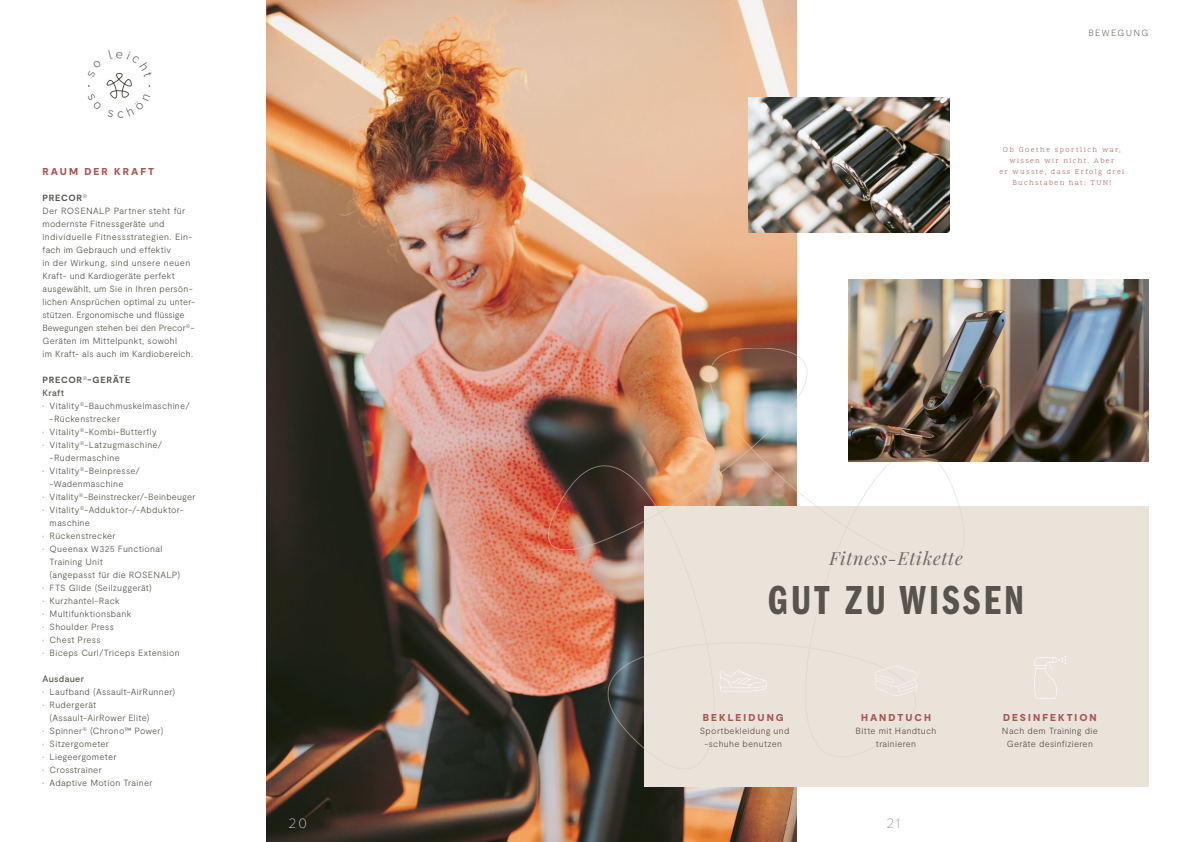
<style>
.page{position:relative;width:1191px;height:842px;background:#fff}
.page>*{position:absolute;margin:0;border:0;box-sizing:border-box;transform-origin:0 0}
.t1{font:42px "ITC Franklin Gothic Std Dm Cp";letter-spacing:.08em;color:#57544b}
.t2{font:italic 18px "Playfair Display";letter-spacing:.04em;color:#6c6a63}
.t3{font:100 14px "Proxima Nova A";color:#fff}
.t4{font:100 14px "Proxima Nova A";color:#81807a}
.t5{font:900 10px "Moderat";letter-spacing:.205em;color:#a65652}
.t6{font:300 9px/13px "Moderat";letter-spacing:.03em;color:#57544b}
.t7{font:700 9px/13px "Moderat";letter-spacing:.075em;color:#57544b}
.t8{font:500 9px "Moderat";letter-spacing:.035em;color:#57544b}
.t9{font:100 9px "Moderat";letter-spacing:.15em;color:#57544b}
.t10{font:7.5px/11px "Scope One";letter-spacing:.18em;color:#a65652;text-align:center}
.s1{font-weight:700}
.s2{font-weight:500}
</style>
<div class="page">
<img style="left:266px;top:0;width:530px;height:842px">
<img style="left:748px;top:97px;width:201px;height:135px">
<div style="left:643px;top:506px;width:505px;height:280px;background:#eae3da"></div>
<img style="left:548px;top:348px;width:416px;height:421px">
<img style="left:849px;top:279px;width:299px;height:182px">
<svg style="left:719px;top:669px;width:48px;height:23px"></svg>
<svg style="left:873px;top:666px;width:45px;height:31px"></svg>
<svg style="left:1034px;top:656px;width:32px;height:43px"></svg>
<svg style="left:88px;top:73px;width:63px;height:26px"></svg>
<p class="t5" style="left:43px;top:166px;width:113px">RAUM DER KRAFT</p>
<p class="t6" style="left:43px;top:192px;width:153px"><span class="s1">PRECOR</span><sup>®<br></sup>Der ROSENALP Partner steht für modernste Fitnessgeräte und individuelle Fitnessstrategien. Ein&shy;fach im Gebrauch und effektiv<br>in der Wirkung, sind unsere neuen<br>Kraft- und Kardiogeräte perfekt ausgewählt, um Sie in Ihren persön&shy;lichen Ansprüchen optimal zu unter&shy;stützen. Ergonomische und flüssige<br>Bewegungen stehen bei den Precor<sup>®</sup>-<br>Geräten im Mittelpunkt, sowohl<br>im Kraft- als auch im Kardiobereich.</p>
<p class="t7" style="left:43px;top:374px;width:89px">PRECOR<sup>®</sup>-GERÄTE<br><span class="s2">Kraft</span></p>
<p class="t6" style="left:50px;top:400px;width:142px;text-indent:-7px">• Vitality<sup>®</sup>-Bauchmuskelmaschine/ -Rückenstrecker</p>
<p class="t6" style="left:43px;top:426px;width:116px">• Vitality<sup>®</sup>-Kombi-Butterfly</p>
<p class="t6" style="left:50px;top:439px;width:114px;text-indent:-7px">• Vitality<sup>®</sup>-Latzugmaschine/ -Rudermaschine</p>
<p class="t6" style="left:50px;top:465px;width:92px;text-indent:-7px">• Vitality<sup>®</sup>-Beinpresse/ -Wadenmaschine</p>
<p class="t6" style="left:43px;top:491px;width:154px">• Vitality<sup>®</sup>-Beinstrecker/-Beinbeuger</p>
<p class="t6" style="left:50px;top:504px;width:135px;text-indent:-7px">• Vitality<sup>®</sup>-Adduktor-/-Abduktor&shy;maschine</p>
<p class="t6" style="left:43px;top:530px;width:75px">• Rückenstrecker</p>
<p class="t6" style="left:50px;top:543px;width:132px;text-indent:-7px">• Queenax W325 Functional<br>Training Unit<br>(angepasst für die ROSENALP)</p>
<p class="t6" style="left:43px;top:582px;width:111px">• FTS Glide (Seilzuggerät)</p>
<p class="t6" style="left:43px;top:595px;width:79px">• Kurzhantel-Rack</p>
<p class="t6" style="left:43px;top:608px;width:90px">• Multifunktionsbank</p>
<p class="t6" style="left:43px;top:621px;width:73px">• Shoulder Press</p>
<p class="t6" style="left:43px;top:634px;width:59px">• Chest Press</p>
<p class="t6" style="left:43px;top:647px;width:139px">• Biceps Curl/Triceps Extension</p>
<p class="t8" style="left:43px;top:674px;width:43px">Ausdauer</p>
<p class="t6" style="left:43px;top:686px;width:134px">• Laufband (Assault-AirRunner)</p>
<p class="t6" style="left:50px;top:699px;width:101px;text-indent:-7px">• Rudergerät (Assault-AirRower Elite)</p>
<p class="t6" style="left:43px;top:725px;width:122px">• Spinner<sup>®</sup> (Chrono™ Power)</p>
<p class="t6" style="left:43px;top:738px;width:68px">• Sitzergometer</p>
<p class="t6" style="left:43px;top:751px;width:75px">• Liegeergometer</p>
<p class="t6" style="left:43px;top:764px;width:61px">• Crosstrainer</p>
<p class="t6" style="left:43px;top:777px;width:111px">• Adaptive Motion Trainer</p>
<p class="t9" style="left:1088px;top:27px;width:62px">BEWEGUNG</p>
<p class="t10" style="left:999px;top:144px;width:126px">Ob Goethe sportlich war, wissen wir nicht. Aber<br>er wusste, dass Erfolg drei<br>Buchstaben hat: TUN!</p>
<h2 class="t2" style="left:829px;top:545px;width:135px">Fitness-Etikette</h2>
<h1 class="t1" style="left:768px;top:577px;width:258px">GUT ZU WISSEN</h1>
<p class="t5" style="left:703px;top:712px;width:82px">BEKLEIDUNG</p>
<p class="t6" style="left:700px;top:725px;width:91px;text-align:center">Sportbekleidung und -schuhe benutzen</p>
<p class="t5" style="left:861px;top:712px;width:71px">HANDTUCH</p>
<p class="t6" style="left:855px;top:725px;width:82px;text-align:center">Bitte mit Handtuch trainieren</p>
<h3 class="t3" style="left:289px;top:812px;width:20px">20</h3>
<h3 class="t4" style="left:886px;top:812px;width:15px">21</h3>
<p class="t5" style="left:1003px;top:712px;width:95px">DESINFEKTION</p>
<p class="t6" style="left:1002px;top:725px;width:97px;text-align:center">Nach dem Training die<br>Geräte desinfizieren</p>
</div>
